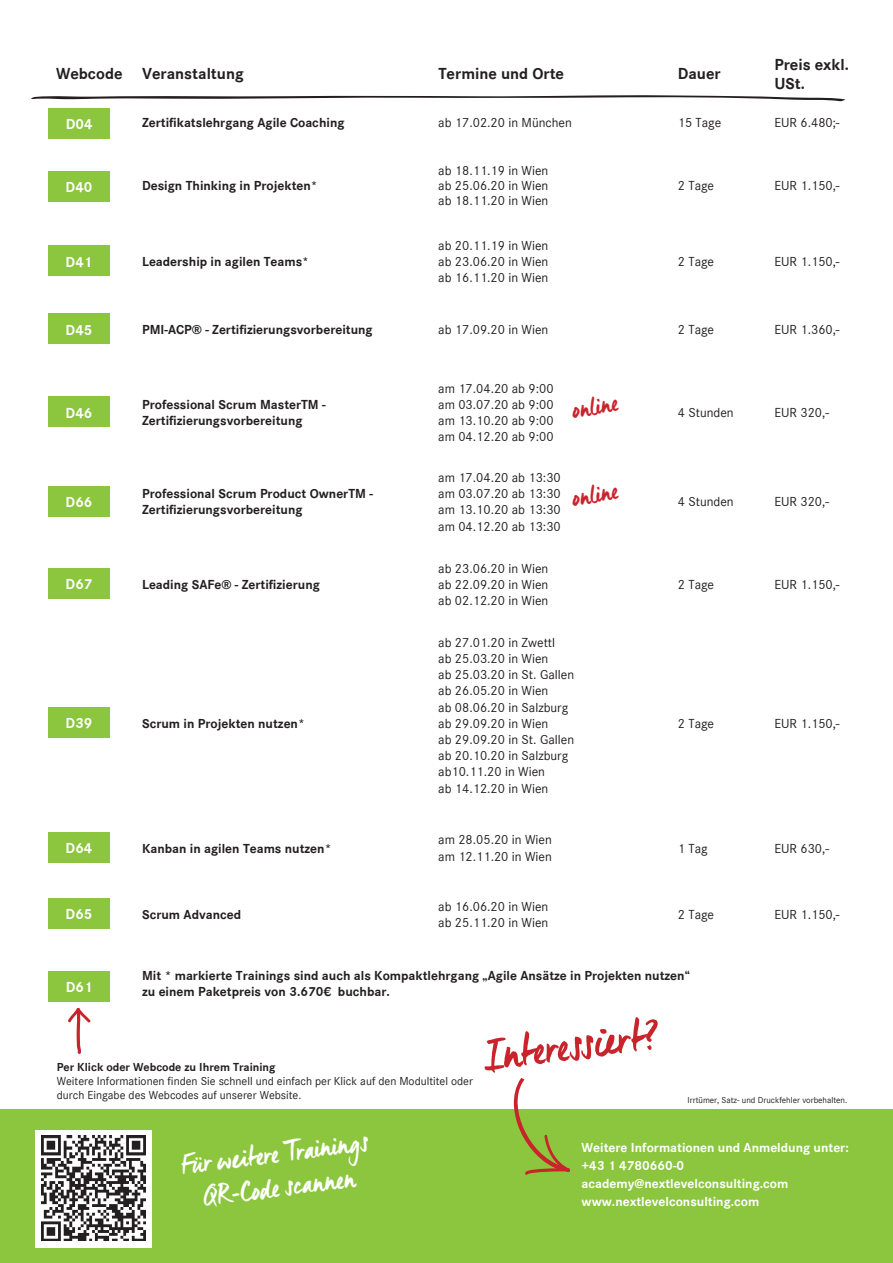
<style>
.page{position:relative;width:893px;height:1263px;background:#fff}
.page>*{position:absolute;margin:0;border:0;box-sizing:border-box;transform-origin:0 0}
.t1{font:45px "Manus";color:#c8242b}
.t2{font:28.5px/34.2px "Manus";color:#fff;text-align:center}
.t3{font:25.5px "Manus";color:#c8242b}
.t4{font:700 16.5px/19.8px "Corporate S";color:#231f20}
.t5{font:700 15px "Corporate S";color:#fff}
.t6{font:13.5px/16.2px "Corporate S";color:#231f20;text-align:justify}
.t7{font:700 13.5px/16.2px "Corporate S";color:#231f20}
.t8{font:700 13.5px/18px "Corporate S";color:#fff}
.t9{font:12px/14.4px "Corporate S";color:#231f20}
.t10{font:700 12px "Corporate S";color:#231f20}
.t11{font:9px "Corporate S";color:#231f20}
</style>
<div class="page">
<div style="left:0;top:1110px;width:893px;height:153px;background:#8bc63e"></div>
<div style="left:49px;top:171px;width:61px;height:30px;background:#8bc63e"></div>
<div style="left:49px;top:246px;width:61px;height:30px;background:#8bc63e"></div>
<div style="left:49px;top:314px;width:61px;height:30px;background:#8bc63e"></div>
<div style="left:49px;top:397px;width:61px;height:30px;background:#8bc63e"></div>
<div style="left:49px;top:486px;width:61px;height:30px;background:#8bc63e"></div>
<div style="left:49px;top:568px;width:61px;height:31px;background:#8bc63e"></div>
<div style="left:49px;top:707px;width:61px;height:31px;background:#8bc63e"></div>
<div style="left:49px;top:832px;width:61px;height:30px;background:#8bc63e"></div>
<div style="left:49px;top:898px;width:61px;height:30px;background:#8bc63e"></div>
<svg style="left:513px;top:1078px;width:58px;height:97px"></svg>
<div style="left:35px;top:1130px;width:117px;height:117px;background:#fff"></div>
<img style="left:41px;top:1136px;width:105px;height:105px">
<svg style="left:31px;top:95px;width:814px;height:6px"></svg>
<svg style="left:68px;top:1007px;width:23px;height:47px"></svg>
<div style="left:49px;top:108px;width:61px;height:30px;background:#8bc63e"></div>
<div style="left:49px;top:971px;width:61px;height:30px;background:#8bc63e"></div>
<p class="t4" style="left:56px;top:64px;width:189px">Webcode Veranstaltung</p>
<p class="t4" style="left:438px;top:64px;width:127px">Termine und Orte</p>
<p class="t4" style="left:678px;top:64px;width:44px">Dauer</p>
<p class="t4" style="left:774px;top:54px;width:76px">Preis exkl.<br>USt.</p>
<p class="t7" style="left:142px;top:114px;width:204px">Zertifikatslehrgang Agile Coaching</p>
<p class="t6" style="left:438px;top:114px;width:135px">ab 17.02.20 in München</p>
<p class="t6" style="left:678px;top:114px;width:45px">15 Tage</p>
<p class="t6" style="left:774px;top:114px;width:67px">EUR 6.480;-</p>
<p class="t5" style="left:66px;top:114px;width:28px">D04</p>
<p class="t5" style="left:66px;top:177px;width:28px">D40</p>
<p class="t7" style="left:142px;top:177px;width:177px">Design Thinking in Projekten*</p>
<p class="t5" style="left:66px;top:251px;width:28px">D41</p>
<p class="t7" style="left:142px;top:253px;width:168px">Leadership in agilen Teams*</p>
<p class="t6" style="left:438px;top:162px;width:112px;line-height:15px">ab 18.11.19 in Wien ab 25.06.20 in Wien ab 18.11.20 in Wien</p>
<p class="t6" style="left:438px;top:237px;width:112px">ab 20.11.19 in Wien ab 23.06.20 in Wien ab 16.11.20 in Wien</p>
<p class="t6" style="left:678px;top:176px;width:38px">2 Tage</p>
<p class="t6" style="left:774px;top:176px;width:67px">EUR 1.150,-</p>
<p class="t6" style="left:678px;top:253px;width:38px">2 Tage</p>
<p class="t6" style="left:774px;top:253px;width:67px">EUR 1.150,-</p>
<p class="t5" style="left:66px;top:319px;width:28px">D45</p>
<p class="t7" style="left:142px;top:321px;width:232px">PMI-ACP® - Zertifizierungsvorbereitung</p>
<p class="t6" style="left:438px;top:321px;width:112px">ab 17.09.20 in Wien</p>
<p class="t6" style="left:678px;top:321px;width:38px">2 Tage</p>
<p class="t6" style="left:774px;top:321px;width:67px">EUR 1.360,-</p>
<p class="t5" style="left:66px;top:402px;width:28px">D46</p>
<p class="t7" style="left:142px;top:396px;width:185px">Professional Scrum MasterTM -<br>Zertifizierungsvorbereitung</p>
<p class="t6" style="left:438px;top:380px;width:117px">am 17.04.20 ab 9:00 am 03.07.20 ab 9:00 am 13.10.20 ab 9:00 am 04.12.20 ab 9:00</p>
<h3 class="t3" style="left:569px;top:395px;width:48px;rotate:-10deg">online</h3>
<p class="t6" style="left:678px;top:404px;width:57px">4 Stunden</p>
<p class="t6" style="left:774px;top:404px;width:56px">EUR 320,-</p>
<p class="t5" style="left:66px;top:492px;width:28px">D66</p>
<p class="t7" style="left:142px;top:485px;width:232px">Professional Scrum Product OwnerTM -<br>Zertifizierungsvorbereitung</p>
<p class="t6" style="left:438px;top:469px;width:124px">am 17.04.20 ab 13:30 am 03.07.20 ab 13:30 am 13.10.20 ab 13:30 am 04.12.20 ab 13:30</p>
<h3 class="t3" style="left:569px;top:483px;width:48px;rotate:-10deg">online</h3>
<p class="t6" style="left:678px;top:493px;width:57px">4 Stunden</p>
<p class="t6" style="left:774px;top:493px;width:56px">EUR 320,-</p>
<p class="t5" style="left:66px;top:574px;width:28px">D67</p>
<p class="t7" style="left:142px;top:576px;width:179px">Leading SAFe® - Zertifizierung</p>
<p class="t6" style="left:438px;top:559px;width:112px">ab 23.06.20 in Wien ab 22.09.20 in Wien ab 02.12.20 in Wien</p>
<p class="t6" style="left:678px;top:576px;width:38px">2 Tage</p>
<p class="t6" style="left:774px;top:576px;width:67px">EUR 1.150,-</p>
<p class="t5" style="left:66px;top:713px;width:28px">D39</p>
<p class="t7" style="left:142px;top:715px;width:164px">Scrum in Projekten nutzen*</p>
<p class="t6" style="left:438px;top:634px;width:137px;text-align:left">ab 27.01.20 in Zwettl<br>ab 25.03.20 in Wien<br>ab 25.03.20 in St. Gallen ab 26.05.20 in Wien<br>ab 08.06.20 in Salzburg ab 29.09.20 in Wien<br>ab 29.09.20 in St. Gallen ab 20.10.20 in Salzburg ab10.11.20 in Wien<br>ab 14.12.20 in Wien</p>
<p class="t6" style="left:678px;top:715px;width:38px">2 Tage</p>
<p class="t6" style="left:774px;top:715px;width:67px">EUR 1.150,-</p>
<p class="t5" style="left:66px;top:838px;width:28px">D64</p>
<p class="t7" style="left:142px;top:839px;width:191px">Kanban in agilen Teams nutzen*</p>
<p class="t6" style="left:438px;top:831px;width:115px">am 28.05.20 in Wien am 12.11.20 in Wien</p>
<p class="t6" style="left:678px;top:839px;width:31px">1 Tag</p>
<p class="t6" style="left:774px;top:839px;width:56px">EUR 630,-</p>
<p class="t5" style="left:66px;top:904px;width:28px">D65</p>
<p class="t7" style="left:142px;top:906px;width:101px">Scrum Advanced</p>
<p class="t6" style="left:438px;top:897px;width:112px">ab 16.06.20 in Wien ab 25.11.20 in Wien</p>
<p class="t6" style="left:678px;top:905px;width:38px">2 Tage</p>
<p class="t6" style="left:774px;top:905px;width:67px">EUR 1.150,-</p>
<p class="t5" style="left:66px;top:976px;width:28px">D61</p>
<p class="t7" style="left:142px;top:967px;width:549px">Mit * markierte Trainings sind auch als Kompaktlehrgang „Agile Ansätze in Projekten nutzen“ zu einem Paketpreis von 3.670€ buchbar.</p>
<p class="t10" style="left:57px;top:1058px;width:220px">Per Klick oder Webcode zu Ihrem Training</p>
<p class="t9" style="left:57px;top:1073px;width:418px">Weitere Informationen finden Sie schnell und einfach per Klick auf den Modultitel oder durch Eingabe des Webcodes auf unserer Website.</p>
<h1 class="t1" style="left:480px;top:1028px;width:181px;rotate:-7deg">Interessie rt?</h1>
<p class="t11" style="left:688px;top:1094px;width:161px">Irrtümer, Satz- und Druckfehler vorbehalten.</p>
<h2 class="t2" style="left:179px;top:1147px;width:190px;rotate:-7deg">Für wei tere Trainings<br>QR-Code scannen</h2>
<p class="t8" style="left:582px;top:1138px;width:269px">Weitere Informationen und Anmeldung unter: +43 1 4780660-0 academy@nextlevelconsulting.com www.nextlevelconsulting.com</p>
</div>
